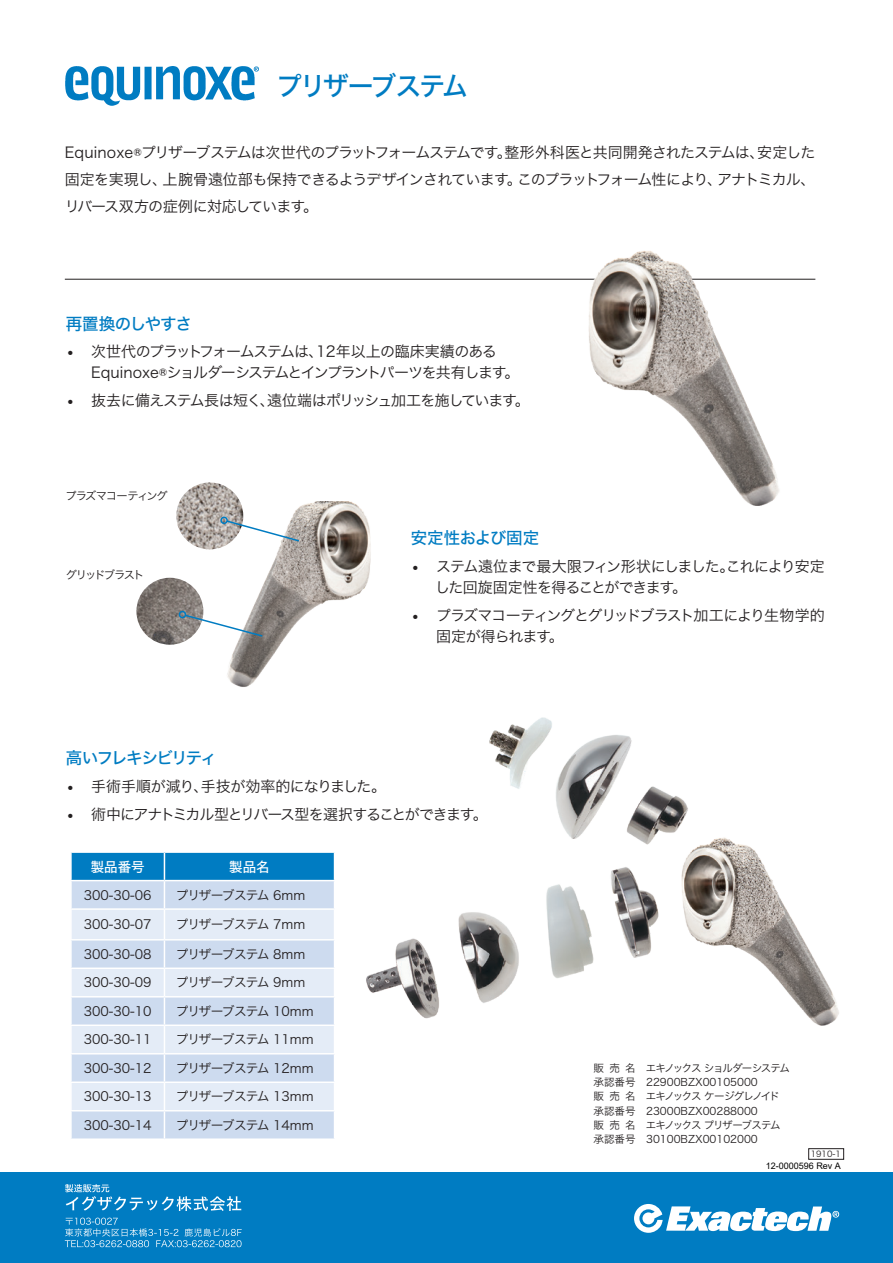
<style>
.page{position:relative;width:893px;height:1263px;background:#fff}
.page>*{position:absolute;margin:0;border:0;box-sizing:border-box;transform-origin:0 0}
.t1{font:27px "Hira Kaku Std N W5";letter-spacing:-.1em;color:#007cc2;scale:.96 1}
.t2{font:16.5px "Hira Kaku Std N W5";letter-spacing:-.08em;color:#007cc2}
.t3{font:16.5px "Hira Kaku Std N W5";letter-spacing:-.015em;color:#007cc2}
.t4{font:15px/21px "Hira Kaku Std N W3";letter-spacing:-.07em;color:#231f20}
.t5{font:15px "Hira Kaku Std N W3";letter-spacing:-.09em;color:#231f20}
.t6{font:15px "Hira Kaku Std N W3";letter-spacing:-.025em;color:#231f20}
.t7{font:13.5px "Hira Kaku Std N W5";color:#fff}
.t8{font:12.75px "Hira Kaku Std N W3";letter-spacing:-.035em;color:#231f20}
.t9{font:12.75px "Hira Kaku Std N W3";letter-spacing:-.065em;color:#231f20}
.t10{font:12.75px "Hira Kaku Std N W3";letter-spacing:-.085em;color:#231f20}
.t11{font:11.25px "Hira Kaku Std N W3";letter-spacing:-.09em;color:#231f20}
.t12{font:11.25px "Hira Kaku Std N W3";letter-spacing:-.16em;color:#231f20}
.t13{font:10.5px/14.2px "Hira Kaku Std N W3";color:#231f20}
.t14{font:9px "Arial";color:#000}
.t15{font:8.25px "Hira Kaku Std N W3";color:#231f20}
.s1{font-family:"Hira Kaku Std N W9"}
</style>
<div class="page">
<img style="left:66px;top:66px;width:193px;height:40px">
<hr style="left:65px;top:279px;width:750px;height:1px;background:#231f20">
<div style="left:0;top:1172px;width:893px;height:91px;background:#007cc2"></div>
<svg style="left:634px;top:1204px;width:205px;height:29px"></svg>
<img style="left:223px;top:502px;width:148px;height:185px">
<img style="left:176px;top:482px;width:67px;height:67px;border-radius:33px">
<img style="left:136px;top:578px;width:67px;height:67px;border-radius:33px">
<svg style="left:225px;top:519px;width:76px;height:24px"></svg>
<div style="left:220px;top:516px;width:8px;height:8px;border:2px solid #007cc2;border-radius:50%"></div>
<svg style="left:183px;top:613px;width:81px;height:25px"></svg>
<div style="left:179px;top:611px;width:7px;height:7px;border:2px solid #007cc2;border-radius:50%"></div>
<img style="left:575px;top:251px;width:210px;height:255px">
<img style="left:366px;top:717px;width:473px;height:309px">
<svg style="left:71px;top:852px;width:264px;height:286px;background:#c5daee"></svg>
<svg style="left:65px;top:1184px;width:176px;height:27px"></svg>
<svg style="left:65px;top:1217px;width:177px;height:30px"></svg>
<div style="left:808px;top:1148px;width:36px;height:11px;border:1px solid #231f20"></div>
<h1 class="t1" style="left:276px;top:66px;width:201px">プリザーブステム</h1>
<p class="t4" style="left:65px;top:138px;width:752px;line-height:27px;text-align:justify">Equinoxe®プリザーブステムは次世代のプラットフォームステムです。整形外科医と共同開発されたステムは、安定した固定を実現し、上腕骨遠位部も保持できるようデザインされています。このプラットフォーム性により、アナトミカル、リバース双方の症例に対応しています。</p>
<p class="t2" style="left:66px;top:311px;width:128px">再置換のしやすさ</p>
<p class="t4" style="left:91px;top:341px;width:430px;text-indent:-26px"><span class="s1">•</span> 次世代のプラットフォームステムは、12年以上の臨床実績のある<br>Equinoxe®ショルダーシステムとインプラントパーツを共有します。</p>
<p class="t4" style="left:66px;top:390px;width:466px"><span class="s1">•</span> 抜去に備えステム長は短く、遠位端はポリッシュ加工を施しています。</p>
<p class="t11" style="left:65px;top:487px;width:104px">プラズマコーティング</p>
<p class="t12" style="left:66px;top:566px;width:80px">グリッドブラスト</p>
<p class="t3" style="left:411px;top:525px;width:130px">安定性および固定</p>
<p class="t4" style="left:435px;top:556px;width:391px;text-indent:-24px"><span class="s1">•</span> ステム遠位まで最大限フィン形状にしました。これにより安定した回旋固定性を得ることができます。</p>
<p class="t4" style="left:436px;top:604px;width:390px;text-indent:-26px"><span class="s1">•</span> プラズマコーティングとグリッドブラスト加工により生物学的固定が得られます。</p>
<p class="t2" style="left:66px;top:745px;width:152px">高いフレキシビリティ</p>
<p class="t6" style="left:66px;top:775px;width:322px"><span class="s1">•</span> 手術手順が減り、手技が効率的になりました。</p>
<p class="t5" style="left:66px;top:803px;width:423px"><span class="s1">•</span> 術中にアナトミカル型とリバース型を選択することができます。</p>
<p class="t7" style="left:91px;top:856px;width:56px">製品番号</p>
<p class="t7" style="left:229px;top:856px;width:42px">製品名</p>
<p class="t8" style="left:84px;top:885px;width:69px">300-30-06</p>
<p class="t10" style="left:176px;top:885px;width:131px">プリザーブステム 6mm</p>
<p class="t8" style="left:84px;top:915px;width:69px">300-30-07</p>
<p class="t10" style="left:176px;top:915px;width:131px">プリザーブステム 7mm</p>
<p class="t8" style="left:84px;top:944px;width:69px">300-30-08</p>
<p class="t10" style="left:176px;top:944px;width:131px">プリザーブステム 8mm</p>
<p class="t8" style="left:84px;top:973px;width:69px">300-30-09</p>
<p class="t10" style="left:176px;top:973px;width:131px">プリザーブステム 9mm</p>
<p class="t8" style="left:84px;top:1001px;width:69px">300-30-10</p>
<p class="t9" style="left:176px;top:1001px;width:139px">プリザーブステム 10mm</p>
<p class="t8" style="left:84px;top:1030px;width:69px">300-30-11</p>
<p class="t9" style="left:176px;top:1030px;width:139px">プリザーブステム 11mm</p>
<p class="t8" style="left:84px;top:1058px;width:69px">300-30-12</p>
<p class="t9" style="left:176px;top:1058px;width:139px">プリザーブステム 12mm</p>
<p class="t8" style="left:84px;top:1087px;width:69px">300-30-13</p>
<p class="t9" style="left:176px;top:1087px;width:139px">プリザーブステム 13mm</p>
<p class="t8" style="left:84px;top:1115px;width:69px">300-30-14</p>
<p class="t9" style="left:176px;top:1115px;width:139px">プリザーブステム 14mm</p>
<p class="t13" style="left:594px;top:1061px;width:198px">販売名　エキノックスショルダーシステム承認番号　22900BZX00105000　<br>販売名　エキノックスケージグレノイド承認番号　23000BZX00288000<br>販売名　エキノックスプリザーブステム承認番号　30100BZX00102000</p>
<p class="t15" style="left:811px;top:1148px;width:32px">1910-1</p>
<p class="t14" style="left:766px;top:1159px;width:77px">12-0000596 Rev A</p>
</div>
